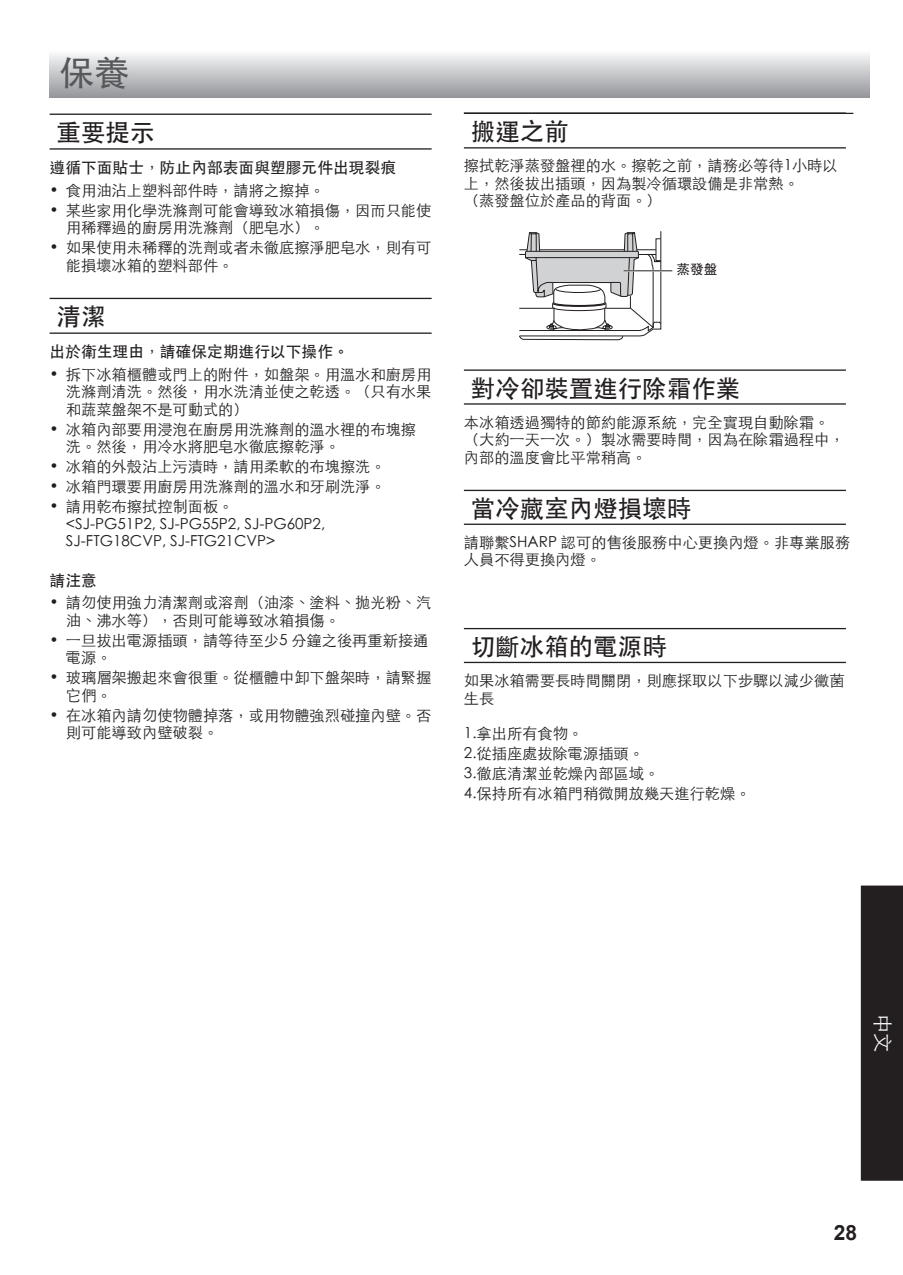
<style>
.page{position:relative;width:903px;height:1275px;background:#fff}
.page>*{position:absolute;margin:0;border:0;box-sizing:border-box;transform-origin:0 0}
.t1{font:500 35px "ST Heiti TC";color:#57585a}
.t2{font:500 24.5px "ST Heiti TC";color:#231f20}
.t3{font:700 21px "Arial";color:#231f20}
.t4{font:300 19.25px "ST Heiti TC";color:#fff}
.t5{font:500 15.75px "ST Heiti TC";color:#231f20}
.t6{font:300 15.22px/17.5px "ST Heiti TC";color:#231f20}
.t7{font:500 13.65px "ST Heiti TC";color:#231f20}
</style>
<div class="page">
<div style="left:861px;top:885px;width:42px;height:296px;background:#231f20"></div>
<div style="left:50px;top:50px;width:820px;height:47px;background:linear-gradient(to bottom,#fcfcfd,#95979b)"></div>
<hr style="left:464px;top:113px;width:389px;height:1px;background:#231f20">
<hr style="left:50px;top:114px;width:382px;height:1px;background:#231f20">
<hr style="left:50px;top:148px;width:382px;height:2px;background:#231f20">
<hr style="left:50px;top:298px;width:382px;height:1px;background:#231f20">
<hr style="left:50px;top:332px;width:382px;height:2px;background:#231f20">
<hr style="left:464px;top:112px;width:382px;height:2px;background:#231f20">
<hr style="left:464px;top:147px;width:382px;height:2px;background:#231f20">
<svg style="left:519px;top:231px;width:143px;height:109px"></svg>
<hr style="left:623px;top:270px;width:49px;height:2px;background:#fff">
<hr style="left:623px;top:270px;width:49px;height:1px;background:#231f20">
<hr style="left:464px;top:369px;width:382px;height:2px;background:#231f20">
<hr style="left:464px;top:403px;width:382px;height:2px;background:#231f20">
<hr style="left:464px;top:490px;width:382px;height:1px;background:#231f20">
<hr style="left:464px;top:524px;width:382px;height:1px;background:#231f20">
<hr style="left:464px;top:628px;width:382px;height:1px;background:#231f20">
<hr style="left:464px;top:662px;width:382px;height:1px;background:#231f20">
<h1 class="t1" style="left:60px;top:53px;width:71px">保養</h1>
<h2 class="t2" style="left:57px;top:119px;width:100px">重要提示</h2>
<p class="t5" style="left:50px;top:159px;width:348px">遵循下面貼士，防止內部表面與塑膠元件出現裂痕</p>
<p class="t6" style="left:50px;top:180px;width:277px">• 食用油沾上塑料部件時，請將之擦掉。</p>
<p class="t6" style="left:66px;top:200px;width:367px;text-indent:-16px">• 某些家用化學洗滌劑可能會導致冰箱損傷，因而只能使用稀釋過的廚房用洗滌劑（肥皂水）。</p>
<p class="t6" style="left:66px;top:237px;width:367px;text-indent:-16px">• 如果使用未稀釋的洗劑或者未徹底擦淨肥皂水，則有可能損壞冰箱的塑料部件。</p>
<h2 class="t2" style="left:57px;top:303px;width:51px">清潔</h2>
<p class="t5" style="left:50px;top:343px;width:301px">出於衛生理由，請確保定期進行以下操作。</p>
<p class="t6" style="left:66px;top:364px;width:367px;text-align:justify;text-indent:-16px">• 拆下冰箱櫃體或門上的附件，如盤架。用溫水和廚房用洗滌劑清洗。然後，用水洗清並使之乾透。（只有水果和蔬菜盤架不是可動式的）</p>
<p class="t6" style="left:66px;top:419px;width:352px;text-indent:-16px">• 冰箱內部要用浸泡在廚房用洗滌劑的溫水裡的布塊擦洗。然後，用冷水將肥皂水徹底擦乾淨。</p>
<p class="t6" style="left:50px;top:456px;width:338px">• 冰箱的外殼沾上污漬時，請用柔軟的布塊擦洗。</p>
<p class="t6" style="left:50px;top:476px;width:338px">• 冰箱門環要用廚房用洗滌劑的溫水和牙刷洗淨。</p>
<p class="t6" style="left:66px;top:496px;width:261px;text-indent:-16px">• 請用乾布擦拭控制面板。&lt;SJ-PG51P2, SJ-PG55P2, SJ-PG60P2,<br>SJ-FTG18CVP, SJ-FTG21CVP&gt;</p>
<p class="t5" style="left:50px;top:571px;width:49px">請注意</p>
<p class="t6" style="left:66px;top:592px;width:367px;text-indent:-16px">• 請勿使用強力清潔劑或溶劑（油漆、塗料、拋光粉、汽油、沸水等），否則可能導致冰箱損傷。</p>
<p class="t6" style="left:66px;top:630px;width:364px;text-indent:-16px">• 一旦拔出電源插頭，請等待至少5 分鐘之後再重新接通電源。</p>
<p class="t6" style="left:66px;top:667px;width:367px;text-indent:-16px">• 玻璃層架搬起來會很重。從櫃體中卸下盤架時，請緊握它們。</p>
<p class="t6" style="left:66px;top:705px;width:367px;text-indent:-16px">• 在冰箱內請勿使物體掉落，或用物體強烈碰撞內壁。否則可能導致內壁破裂。</p>
<h2 class="t2" style="left:471px;top:118px;width:99px">搬運之前</h2>
<p class="t6" style="left:464px;top:156px;width:375px">擦拭乾淨蒸發盤裡的水。擦乾之前，請務必等待1小時以上，然後拔出插頭，因為製冷循環設備是非常熱。<br>（蒸發盤位於產品的背面。）</p>
<p class="t7" style="left:676px;top:262px;width:43px">蒸發盤</p>
<h2 class="t2" style="left:471px;top:375px;width:271px">對冷卻裝置進行除霜作業</h2>
<p class="t6" style="left:464px;top:412px;width:382px">本冰箱透過獨特的節約能源系統，完全實現自動除霜。（大約一天一次。）製冰需要時間，因為在除霜過程中，內部的溫度會比平常稍高。</p>
<h2 class="t2" style="left:471px;top:495px;width:222px">當冷藏室內燈損壞時</h2>
<p class="t6" style="left:464px;top:532px;width:388px">請聯繫SHARP 認可的售後服務中心更換內燈。非專業服務人員不得更換內燈。</p>
<h2 class="t2" style="left:471px;top:633px;width:197px">切斷冰箱的電源時</h2>
<p class="t6" style="left:464px;top:670px;width:382px">如果冰箱需要長時間關閉，則應採取以下步驟以減少黴菌生長</p>
<p class="t6" style="left:464px;top:722px;width:288px;line-height:19.9px">1.拿出所有食物。<br>2.從插座處拔除電源插頭。<br>3.徹底清潔並乾燥內部區域。<br>4.保持所有冰箱門稍微開放幾天進行乾燥。</p>
<p class="t4" style="left:899px;top:1014px;width:40px;rotate:90deg">中文</p>
<h3 class="t3" style="left:834px;top:1218px;width:25px">28</h3>
</div>
